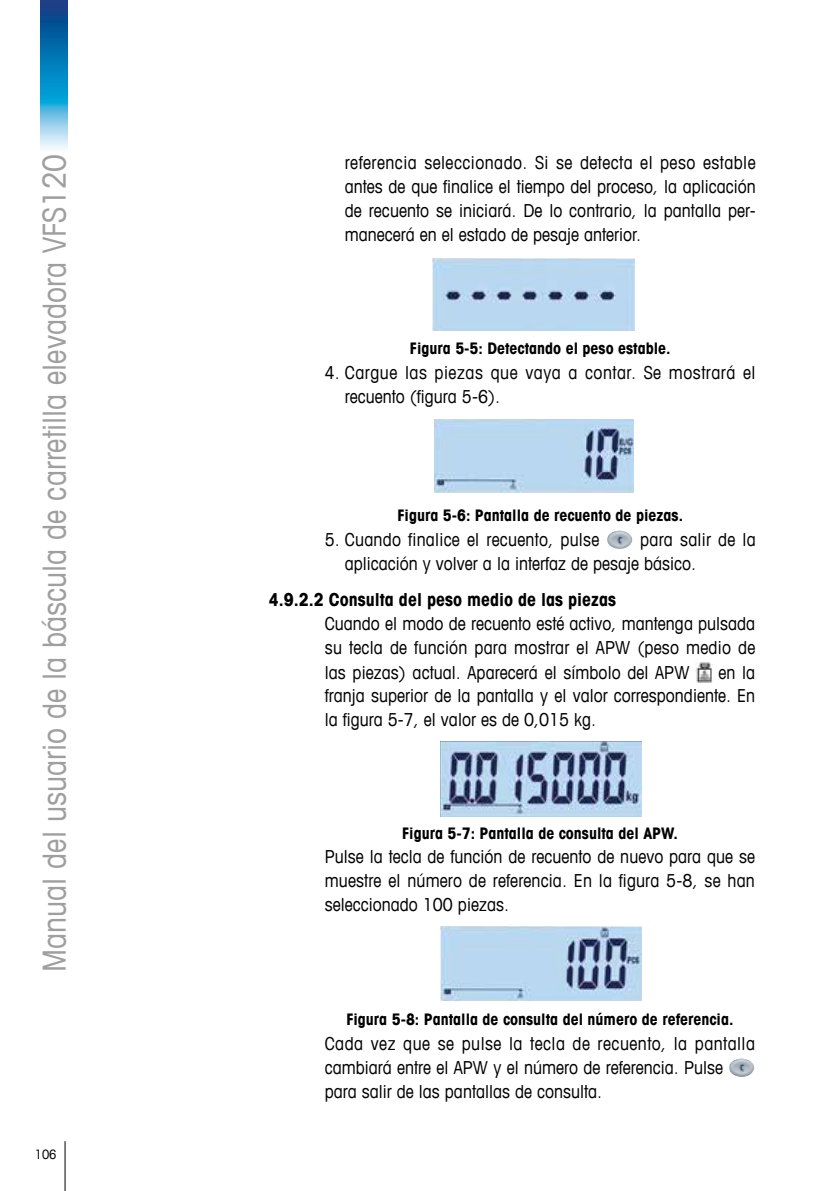
<style>
.page{position:relative;width:840px;height:1191px;background:#fff}
.page>*{position:absolute;margin:0;border:0;box-sizing:border-box;transform-origin:0 0}
.t1{font:condensed 32px "Avant Garde Com";color:#9f9fa0}
.t2{font:condensed 18px/24px "Avant Garde Com";color:#000;text-align:justify}
.t3{font:condensed 18px/24px "Avant Garde Com";letter-spacing:.025em;color:#000}
.t4{font:700 condensed 18px "Avant Garde Com";color:#000}
.t5{font:700 condensed 16px "Avant Garde Com";color:#000}
.t6{font:condensed 13px "Avant Garde Com";color:#000}
</style>
<div class="page">
<hr style="left:64px;top:1141px;width:1px;height:50px;background:#000">
<img style="left:695px;top:662px;width:16px;height:20px">
<img style="left:440px;top:741px;width:201px;height:75px">
<img style="left:729px;top:1058px;width:25px;height:19px">
<img style="left:440px;top:926px;width:201px;height:74px">
<img style="left:41px;top:0;width:26px;height:150px">
<img style="left:432px;top:258px;width:202px;height:72px">
<img style="left:607px;top:531px;width:25px;height:18px">
<img style="left:434px;top:419px;width:199px;height:73px">
<h1 class="t1" style="left:34px;top:971px;width:819px;rotate:-90deg">Manual del usuario de la báscula de carretilla elevadora VFS120</h1>
<p class="t6" style="left:35px;top:1146px;width:23px">106</p>
<p class="t2" style="left:344px;top:150px;width:412px">referencia seleccionado. Si se detecta el peso estable antes de que finalice el tiempo del proceso, la aplicación de recuento se iniciará. De lo contrario, la pantalla per&shy;manecerá en el estado de pesaje anterior.</p>
<p class="t5" style="left:409px;top:338px;width:262px">Figura 5-5: Detectando el peso estable.</p>
<p class="t3" style="left:344px;top:360px;width:412px;text-indent:-20px">4. Cargue las piezas que vaya a contar. Se mostrará el recuento (figura 5-6).</p>
<p class="t5" style="left:397px;top:505px;width:287px">Figura 5-6: Pantalla de recuento de piezas.</p>
<p class="t2" style="left:324px;top:527px;width:276px">5. Cuando finalice el recuento, pulse</p>
<p class="t2" style="left:344px;top:527px;width:412px;text-indent:295px">para salir de la aplicación y volver a la interfaz de pesaje básico.</p>
<p class="t4" style="left:268px;top:588px;width:349px">4.9.2.2 Consulta del peso medio de las piezas</p>
<p class="t2" style="left:324px;top:610px;width:432px">Cuando el modo de recuento esté activo, mantenga pulsada su tecla de función para mostrar el APW (peso medio de las piezas) actual. Aparecerá el símbolo del APW</p>
<p class="t2" style="left:324px;top:660px;width:432px;text-indent:393px">en la franja superior de la pantalla y el valor correspondiente. En la figura 5-7, el valor es de 0,015 kg.</p>
<p class="t5" style="left:402px;top:822px;width:277px">Figura 5-7: Pantalla de consulta del APW.</p>
<p class="t2" style="left:324px;top:844px;width:431px">Pulse la tecla de función de recuento de nuevo para que se muestre el número de referencia. En la figura 5-8, se han seleccionado 100 piezas.</p>
<p class="t5" style="left:346px;top:1009px;width:388px">Figura 5-8: Pantalla de consulta del número de referencia.</p>
<p class="t2" style="left:324px;top:1030px;width:431px;text-align:left">Cada vez que se pulse la tecla de recuento, la pantalla cambiará entre el APW y el número de referencia. Pulse para salir de las pantallas de consulta.</p>
</div>
